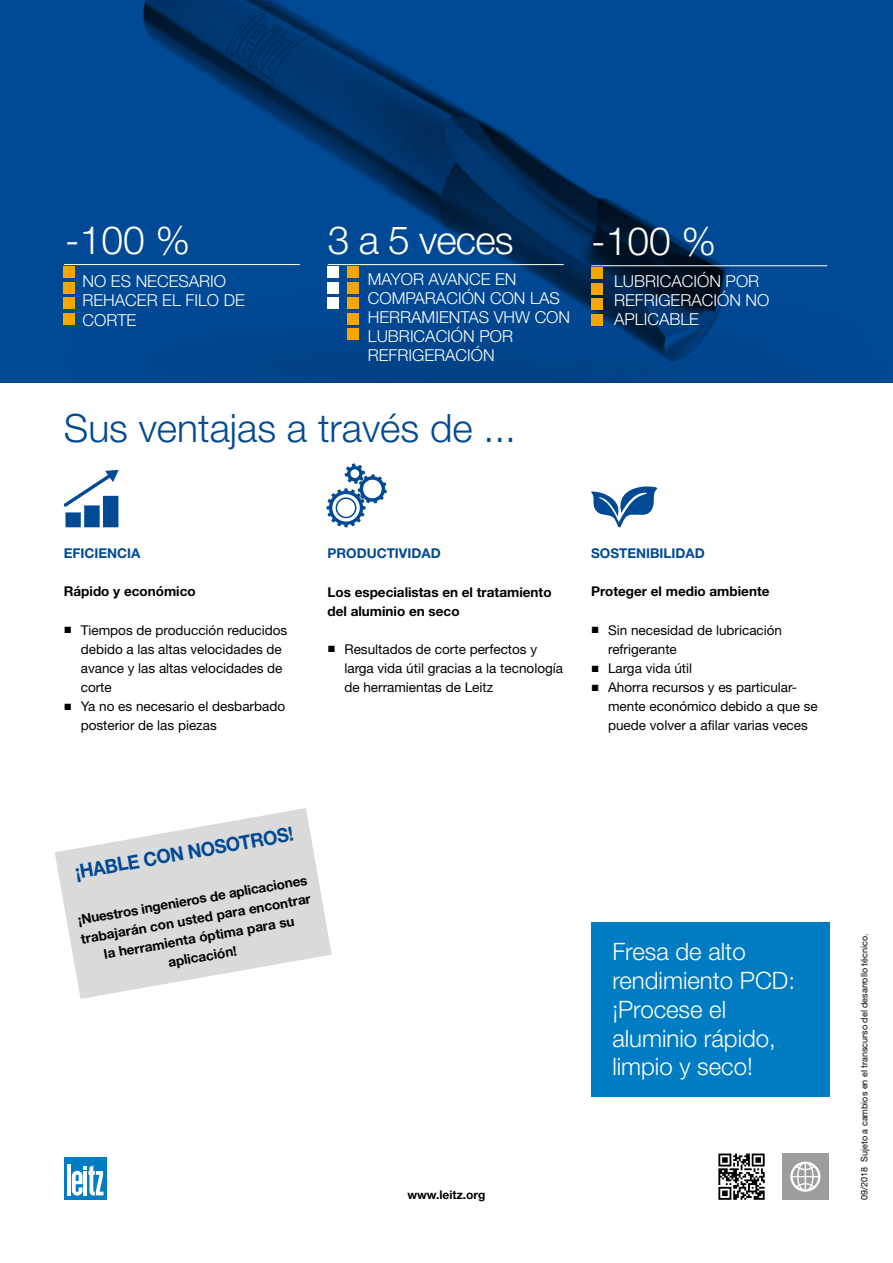
<style>
.page{position:relative;width:893px;height:1263px;background:#fff}
.page>*{position:absolute;margin:0;border:0;box-sizing:border-box;transform-origin:0 0}
.t1{font:300 39px "Helvetica Neue LT Pro";color:#004994}
.t2{font:300 39px "Helvetica Neue LT Pro";letter-spacing:-.01em;color:#fff}
.t3{font:300 24px/28.8px "Helvetica Neue LT Pro";color:#fff}
.t4{font:700 19.5px "Helvetica Neue LT Pro";color:#004994;scale:.94 1}
.t5{font:300 16.5px/19px "Helvetica Neue LT Pro";color:#fff}
.t6{font:13.5px/19.2px "Helvetica Neue LT Pro";color:#000}
.t7{font:700 13.5px/19.2px "Helvetica Neue LT Pro";color:#000}
.t8{font:13.5px/19.2px "Helvetica Neue LT Pro";color:#020203}
.t9{font:700 13.5px "Helvetica Neue LT Pro";color:#004994}
.t10{font:700 12px "Helvetica Neue LT Pro";color:#000}
.t11{font:9px "Helvetica Neue LT Pro";color:#000}
.s1{font-family:"Arial"}
</style>
<div class="page">
<svg style="left:0;top:0;width:893px;height:383px;background:#004387"></svg>
<div style="left:64px;top:1157px;width:42px;height:42px;background:#007cc2"></div>
<hr style="left:67px;top:1164px;width:4px;height:31px;background:#fff">
<svg style="left:72px;top:1165px;width:32px;height:31px"></svg>
<div style="left:103px;top:496px;width:15px;height:31px;background:#004994"></div>
<div style="left:84px;top:505px;width:16px;height:22px;background:#004994"></div>
<div style="left:65px;top:512px;width:16px;height:15px;background:#004994"></div>
<svg style="left:64px;top:470px;width:55px;height:37px"></svg>
<svg style="left:327px;top:463px;width:60px;height:64px"></svg>
<svg style="left:591px;top:486px;width:66px;height:41px"></svg>
<div style="left:782px;top:1153px;width:46px;height:47px;background:#9d9d9c"></div>
<svg style="left:790px;top:1161px;width:30px;height:31px"></svg>
<svg style="left:718px;top:1153px;width:47px;height:47px"></svg>
<div style="left:328px;top:298px;width:11px;height:11px;background:#fff"></div>
<div style="left:328px;top:282px;width:11px;height:12px;background:#fff"></div>
<div style="left:328px;top:267px;width:11px;height:11px;background:#fff"></div>
<div style="left:347px;top:329px;width:11px;height:11px;background:#f7a600"></div>
<div style="left:347px;top:313px;width:11px;height:12px;background:#f7a600"></div>
<div style="left:347px;top:298px;width:11px;height:11px;background:#f7a600"></div>
<div style="left:347px;top:282px;width:11px;height:12px;background:#f7a600"></div>
<div style="left:347px;top:267px;width:11px;height:11px;background:#f7a600"></div>
<hr style="left:328px;top:264px;width:236px;height:1px;background:#fff">
<div style="left:591px;top:314px;width:11px;height:11px;background:#f7a600"></div>
<hr style="left:591px;top:265px;width:236px;height:1px;background:#fff">
<div style="left:591px;top:922px;width:238px;height:175px;background:#007cc2"></div>
<div style="left:64px;top:313px;width:11px;height:12px;background:#f7a600"></div>
<div style="left:64px;top:298px;width:11px;height:11px;background:#f7a600"></div>
<div style="left:64px;top:282px;width:11px;height:12px;background:#f7a600"></div>
<div style="left:64px;top:267px;width:11px;height:11px;background:#f7a600"></div>
<hr style="left:64px;top:264px;width:236px;height:1px;background:#fff">
<svg style="left:55px;top:808px;width:277px;height:191px;fill:#dadada"></svg>
<div style="left:591px;top:299px;width:11px;height:11px;background:#f7a600"></div>
<div style="left:591px;top:283px;width:11px;height:11px;background:#f7a600"></div>
<div style="left:591px;top:268px;width:11px;height:11px;background:#f7a600"></div>
<h1 class="t2" style="left:65px;top:217px;width:126px">-100 %</h1>
<p class="t5" style="left:82px;top:272px;width:164px">NO ES NECESARIO<br>REHACER EL FILO DE<br>CORTE</p>
<h1 class="t2" style="left:328px;top:216px;width:187px">3 a 5 veces</h1>
<p class="t5" style="left:368px;top:269px;width:204px">MAYOR AVANCE EN<br>COMPARACIÓN CON LAS<br>HERRAMIENTAS VHW CON<br>LUBRICACIÓN POR<br>REFRIGERACIÓN</p>
<h1 class="t1" style="left:64px;top:404px;width:454px">Sus ventajas a través de ...</h1>
<h1 class="t2" style="left:591px;top:217px;width:126px">-100 %</h1>
<p class="t5" style="left:614px;top:271px;width:157px">LUBRICACIÓN POR<br>REFRIGERACIÓN NO<br>APLICABLE</p>
<p class="t9" style="left:64px;top:545px;width:78px">EFICIENCIA</p>
<p class="t7" style="left:64px;top:582px;width:133px">Rápido y económico</p>
<p class="t6" style="left:81px;top:620px;width:208px;text-indent:-17px"><span class="s1">■</span> Tiempos de producción reducidos debido a las altas velocidades de avance y las altas velocidades de corte</p>
<p class="t6" style="left:81px;top:697px;width:206px;text-indent:-17px"><span class="s1">■</span> Ya no es necesario el desbarbado posterior de las piezas</p>
<p class="t9" style="left:327px;top:545px;width:115px">PRODUCTIVIDAD</p>
<p class="t7" style="left:327px;top:582px;width:226px">Los especialistas en el tratamiento del aluminio en seco</p>
<p class="t6" style="left:344px;top:639px;width:220px;text-indent:-17px"><span class="s1">■</span> Resultados de corte perfectos y larga vida útil gracias a la tecnología de herramientas de Leitz</p>
<p class="t9" style="left:591px;top:545px;width:115px">SOSTENIBILIDAD</p>
<p class="t7" style="left:591px;top:582px;width:180px">Proteger el medio ambiente</p>
<p class="t8" style="left:608px;top:620px;width:176px;text-indent:-17px"><span class="s1">■</span> Sin necesidad de lubricación refrigerante</p>
<p class="t8" style="left:591px;top:658px;width:103px"><span class="s1">■</span> Larga vida útil</p>
<p class="t8" style="left:608px;top:677px;width:211px;text-indent:-17px"><span class="s1">■</span> Ahorra recursos y es particular&shy;mente económico debido a que se puede volver a afilar varias veces</p>
<h3 class="t4" style="left:73px;top:860px;width:237px;rotate:-10deg">¡HABLE CON NOSOTROS!</h3>
<p class="t7" style="left:76px;top:910px;width:235px;text-align:center;rotate:-10deg">¡Nuestros ingenieros de aplicaciones trabajarán con usted para encontrar la herramienta óptima para su aplicación!</p>
<h2 class="t3" style="left:612px;top:937px;width:184px">Fresa de alto rendimiento PCD: ¡Procese el aluminio rápido, limpio y seco!</h2>
<p class="t10" style="left:407px;top:1187px;width:80px">www.leitz.org</p>
<p class="t11" style="left:859px;top:1200px;width:268px;rotate:-90deg">09/2018 Sujeto a cambios en el transcurso del desarrollo técnico.</p>
</div>
